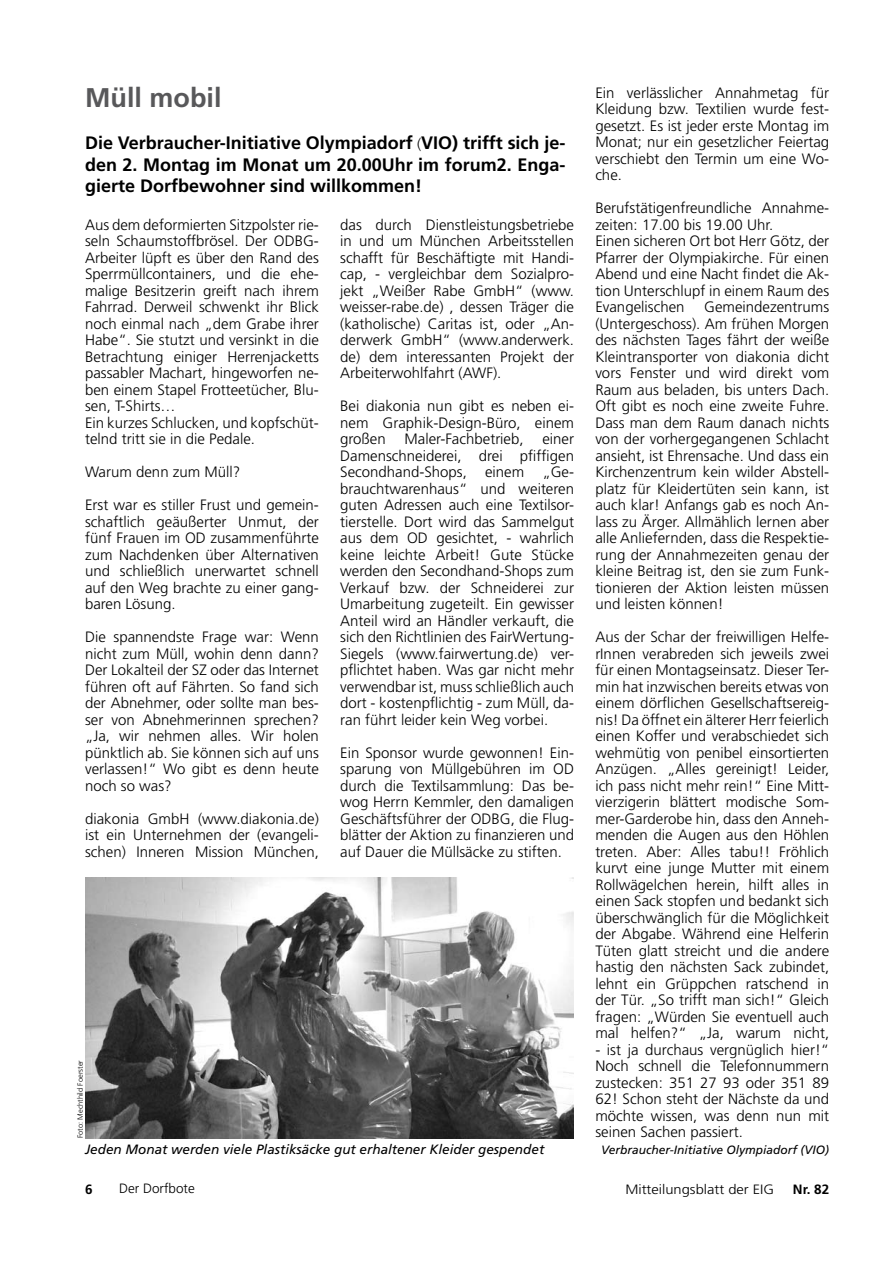
<style>
.page{position:relative;width:893px;height:1263px;background:#fff}
.page>*{position:absolute;margin:0;border:0;box-sizing:border-box;transform-origin:0 0}
.t1{font:700 27px "Frutiger";color:#58585a}
.t2{font:700 18px/21.6px "Frutiger";color:#000;text-align:justify}
.t3{font:300 15px/16.5px "Frutiger";color:#000;text-align:justify}
.t4{font:italic 13.5px "Frutiger";color:#000}
.t5{font:300 13.5px "Frutiger";color:#000;scale:1.09 1}
.t6{font:300 13.5px "Frutiger";color:#000}
.t7{font:700 13.5px "Frutiger";color:#000}
.t8{font:italic 12px "Frutiger";color:#000}
.t9{font:300 7.5px "Frutiger";color:#000}
.s1{font-weight:300;font-size:15px}
</style>
<div class="page">
<img style="left:85px;top:878px;width:489px;height:260px">
<h1 class="t1" style="left:85px;top:82px;width:138px">Müll mobil</h1>
<p class="t2" style="left:85px;top:132px;width:482px">Die Verbraucher-Initiative Olympiadorf <span class="s1">(</span>VIO) trifft sich je&shy;den 2. Montag im Monat um 20.00Uhr im forum2. Enga&shy;gierte Dorfbewohner sind willkommen!</p>
<p class="t3" style="left:85px;top:216px;width:235px;text-align:left">Aus dem deformierten Sitzpolster rie&shy;seln Schaumstoffbrösel. Der ODBG-Arbeiter lüpft es über den Rand des Sperrmüllcontainers, und die ehe&shy;malige Besitzerin greift nach ihrem Fahrrad. Derweil schwenkt ihr Blick noch einmal nach „dem Grabe ihrer Habe“. Sie stutzt und versinkt in die Betrachtung einiger Herrenjacketts passabler Machart, hingeworfen ne&shy;ben einem Stapel Frotteetücher, Blu&shy;sen, T-Shirts…<br>Ein kurzes Schlucken, und kopfschüt&shy;telnd tritt sie in die Pedale.</p>
<p class="t3" style="left:85px;top:464px;width:157px">Warum denn zum Müll?</p>
<p class="t3" style="left:85px;top:497px;width:235px">Erst war es stiller Frust und gemein&shy;schaftlich geäußerter Unmut, der fünf Frauen im OD zusammenführte zum Nachdenken über Alternativen und schließlich unerwartet schnell auf den Weg brachte zu einer gang&shy;baren Lösung.</p>
<p class="t3" style="left:85px;top:629px;width:235px">Die spannendste Frage war: Wenn nicht zum Müll, wohin denn dann?<br>Der Lokalteil der SZ oder das Internet führen oft auf Fährten. So fand sich der Abnehmer, oder sollte man bes&shy;ser von Abnehmerinnen sprechen? „Ja, wir nehmen alles. Wir holen pünktlich ab. Sie können sich auf uns verlassen!“ Wo gibt es denn heute noch so was?</p>
<p class="t3" style="left:85px;top:810px;width:235px">diakonia GmbH (www.diakonia.de) ist ein Unternehmen der (evangeli&shy;schen) Inneren Mission München,</p>
<p class="t3" style="left:340px;top:216px;width:235px">das durch Dienstleistungsbetriebe in und um München Arbeitsstellen schafft für Beschäftigte mit Handi&shy;cap, - vergleichbar dem Sozialpro&shy;jekt „Weißer Rabe GmbH“ (www. weisser-rabe.de) , dessen Träger die (katholische) Caritas ist, oder „An&shy;derwerk GmbH“ (www.anderwerk. de) dem interessanten Projekt der Arbeiterwohlfahrt (AWF).</p>
<p class="t3" style="left:340px;top:398px;width:235px">Bei diakonia nun gibt es neben ei&shy;nem Graphik-Design-Büro, einem großen Maler-Fachbetrieb, einer Damenschneiderei, drei pfiffigen Secondhand-Shops, einem „Ge&shy;brauchtwarenhaus“ und weiteren guten Adressen auch eine Textilsor&shy;tierstelle. Dort wird das Sammelgut aus dem OD gesichtet, - wahrlich keine leichte Arbeit! Gute Stücke werden den Secondhand-Shops zum Verkauf bzw. der Schneiderei zur Umarbeitung zugeteilt. Ein gewisser Anteil wird an Händler verkauft, die sich den Richtlinien des FairWertung-Siegels (www.fairwertung.de) ver&shy;pflichtet haben. Was gar nicht mehr verwendbar ist, muss schließlich auch dort - kostenpflichtig - zum Müll, da&shy;ran führt leider kein Weg vorbei.</p>
<p class="t3" style="left:340px;top:744px;width:235px">Ein Sponsor wurde gewonnen! Ein&shy;sparung von Müllgebühren im OD durch die Textilsammlung: Das be&shy;wog Herrn Kemmler, den damaligen Geschäftsführer der ODBG, die Flug&shy;blätter der Aktion zu finanzieren und auf Dauer die Müllsäcke zu stiften.</p>
<p class="t9" style="left:76px;top:1138px;width:79px;rotate:-90deg">Foto: Mechthild Foerster</p>
<p class="t4" style="left:85px;top:1142px;width:461px">Jeden Monat werden viele Plastiksäcke gut erhaltener Kleider gespendet</p>
<p class="t3" style="left:595px;top:84px;width:235px">Ein verlässlicher Annahmetag für Kleidung bzw. Textilien wurde fest&shy;gesetzt. Es ist jeder erste Montag im Monat; nur ein gesetzlicher Feiertag verschiebt den Termin um eine Wo&shy;che.</p>
<p class="t3" style="left:595px;top:200px;width:235px;text-align:left">Berufstätigenfreundliche Annahme&shy;zeiten: 17.00 bis 19.00 Uhr.<br>Einen sicheren Ort bot Herr Götz, der<br>Pfarrer der Olympiakirche. Für einen<br>Abend und eine Nacht findet die Ak&shy;tion Unterschlupf in einem Raum des<br>Evangelischen</p>
<p class="t3" style="left:595px;top:299px;width:235px;text-indent:109px">Gemeindezentrums (Untergeschoss). Am frühen Morgen des nächsten Tages fährt der weiße Kleintransporter von diakonia dicht vors Fenster und wird direkt vom Raum aus beladen, bis unters Dach.<br>Oft gibt es noch eine zweite Fuhre.<br>Dass man dem Raum danach nichts von der vorhergegangenen Schlacht ansieht, ist Ehrensache. Und dass ein Kirchenzentrum kein wilder Abstell&shy;platz für Kleidertüten sein kann, ist auch klar! Anfangs gab es noch An&shy;lass zu Ärger. Allmählich lernen aber alle Anliefernden, dass die Respektie&shy;rung der Annahmezeiten genau der kleine Beitrag ist, den sie zum Funk&shy;tionieren der Aktion leisten müssen und leisten können!</p>
<p class="t3" style="left:595px;top:629px;width:235px">Aus der Schar der freiwilligen Helfe&shy;rInnen verabreden sich jeweils zwei für einen Montagseinsatz. Dieser Ter&shy;min hat inzwischen bereits etwas von einem dörflichen Gesellschaftsereig&shy;nis! Da öffnet ein älterer Herr feierlich einen Koffer und verabschiedet sich wehmütig von penibel einsortierten Anzügen. „Alles gereinigt! Leider, ich pass nicht mehr rein!“ Eine Mitt&shy;vierzigerin blättert modische Som&shy;mer-Garderobe hin, dass den Anneh&shy;menden die Augen aus den Höhlen treten. Aber: Alles tabu!! Fröhlich kurvt eine junge Mutter mit einem Rollwägelchen herein, hilft alles in einen Sack stopfen und bedankt sich überschwänglich für die Möglichkeit der Abgabe. Während eine Helferin Tüten glatt streicht und die andere hastig den nächsten Sack zubindet, lehnt ein Grüppchen ratschend in der Tür. „So trifft man sich!“ Gleich fragen: „Würden Sie eventuell auch mal helfen?“ „Ja, warum nicht,</p>
<p class="t3" style="left:595px;top:1041px;width:235px">- ist ja durchaus vergnüglich hier!“ Noch schnell die Telefonnummern zustecken: 351 27 93 oder 351 89<br>62! Schon steht der Nächste da und möchte wissen, was denn nun mit seinen Sachen passiert.</p>
<p class="t8" style="left:601px;top:1143px;width:230px">Verbraucher-Initiative Olympiadorf (VIO)</p>
<p class="t7" style="left:85px;top:1181px;width:9px">6</p>
<p class="t6" style="left:119px;top:1181px;width:77px">Der Dorfbote</p>
<p class="t5" style="left:625px;top:1181px;width:138px">Mitteilungsblatt der EIG</p>
<p class="t7" style="left:793px;top:1181px;width:38px">Nr. 82</p>
</div>
